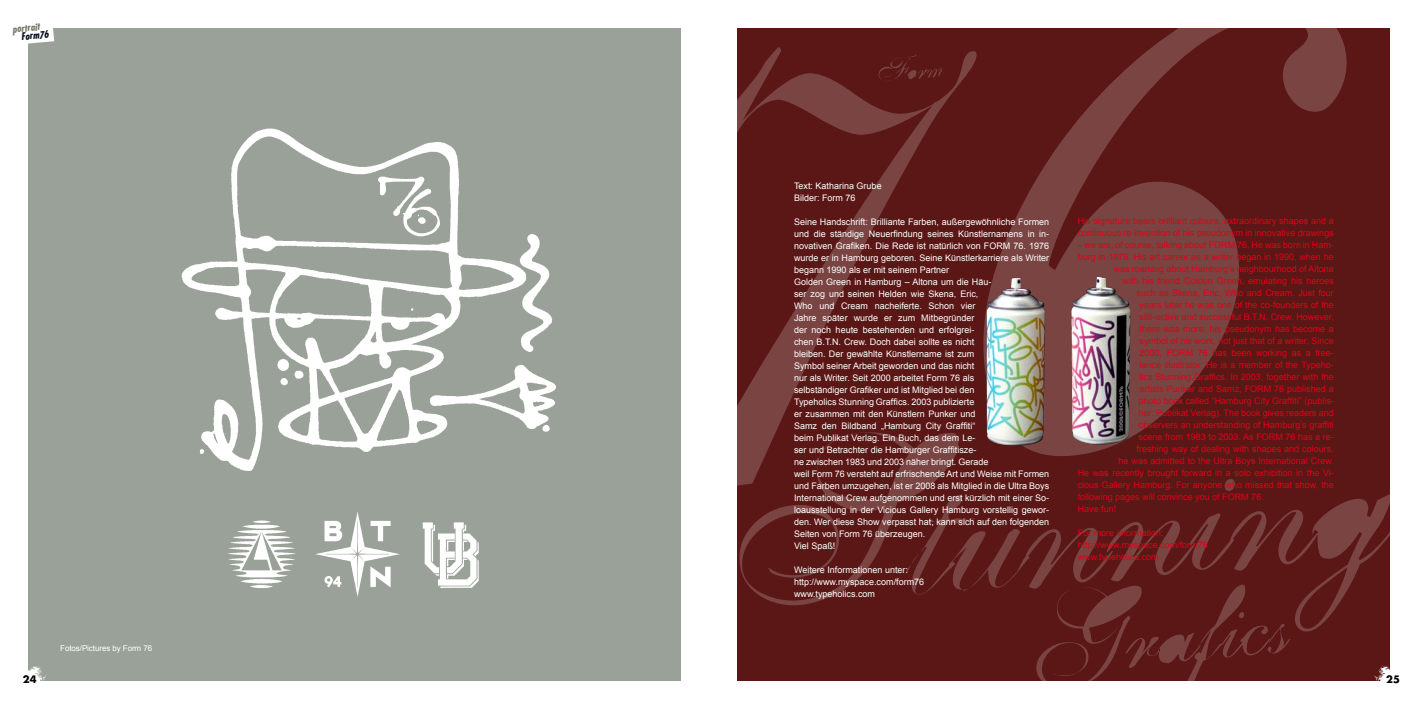
<style>
.page{position:relative;width:1418px;height:709px;background:#fff}
.page>*{position:absolute;margin:0;border:0;box-sizing:border-box;transform-origin:0 0}
.t1{font:italic 700 condensed 10px "Futura";color:#75765e}
.t2{font:italic 700 condensed 10px "Futura";color:#040c1d}
.t3{font:700 10px "Futura";color:#000}
.t4{font:9px/12px "Arial";color:#fff}
.t5{font:9px/12px "Arial";color:#e2001a}
.t6{font:8px "Arial";letter-spacing:-.01em;color:#fff}
</style>
<div class="page">
<div style="left:28px;top:28px;width:652px;height:652px;background:#9aa198"></div>
<svg style="left:28px;top:665px;width:19px;height:16px"></svg>
<img style="left:181px;top:128px;width:375px;height:343px">
<img style="left:227px;top:512px;width:252px;height:85px">
<svg style="left:28px;top:28px;width:26px;height:16px"></svg>
<div style="left:737px;top:28px;width:652px;height:652px;background:#5a1716"></div>
<svg style="left:1373px;top:665px;width:17px;height:16px"></svg>
<svg style="left:737px;top:28px;width:610px;height:458px"></svg>
<svg style="left:878px;top:54px;width:66px;height:27px"></svg>
<img style="left:1071px;top:277px;width:43px;height:153px">
<svg style="left:738px;top:430px;width:652px;height:201px"></svg>
<svg style="left:1035px;top:584px;width:255px;height:97px"></svg>
<img style="left:986px;top:278px;width:32px;height:165px">
<p class="t1" style="left:12px;top:22px;width:29px;rotate:-5deg">portrait</p>
<p class="t2" style="left:21px;top:30px;width:29px;rotate:-5deg">Form76</p>
<p class="t3" style="left:23px;top:672px;width:15px">24</p>
<p class="t6" style="left:60px;top:643px;width:93px">Fotos/Pictures by Form 76</p>
<p class="t4" style="left:794px;top:179px;width:89px">Text: Katharina Grube<br>Bilder: Form 76</p>
<p class="t4" style="left:794px;top:215px;width:257px">Seine Handschrift: Brilliante Farben, außergewöhnliche Formen und die ständige Neuerfindung seines Künstlernamens in in&shy;novativen Grafiken. Die Rede ist natürlich von FORM 76. 1976 wurde er in Hamburg geboren. Seine Künstlerkarriere als Writer begann 1990 als er mit seinem Partner<br>Golden Green in Hamburg – Altona um die Häu-<br>ser zog und seinen Helden wie Skena, Eric,<br>Who und Cream nacheiferte. Schon vier<br>Jahre später wurde er zum Mitbegründer<br>der noch heute bestehenden und erfolgrei-<br>chen B.T.N. Crew. Doch dabei sollte es nicht<br>bleiben. Der gewählte Künstlername ist zum<br>Symbol seiner Arbeit geworden und das nicht<br>nur als Writer. Seit 2000 arbeitet Form 76 als<br>selbständiger Grafiker und ist Mitglied bei den<br>Typeholics Stunning Graffics. 2003 publizierte<br>er zusammen mit den Künstlern Punker und<br>Samz den Bildband „Hamburg City Graffiti“<br>beim Publikat Verlag. Ein Buch, das dem Le-<br>ser und Betrachter die Hamburger Graffitisze-<br>ne zwischen 1983 und 2003 näher bringt. Gerade<br>weil Form 76 versteht auf erfrischende Art und Weise mit Formen und Farben umzugehen, ist er 2008 als Mitglied in die Ultra Boys International Crew aufgenommen und erst kürzlich mit einer So&shy;loausstellung in der Vicious Gallery Hamburg vorstellig gewor&shy;den. Wer diese Show verpasst hat, kann sich auf den folgenden Seiten von Form 76 überzeugen.<br>Viel Spaß!</p>
<p class="t4" style="left:794px;top:563px;width:132px">Weitere Informationen unter: http://www.myspace.com/form76 www.typeholics.com</p>
<p class="t5" style="left:1077px;top:215px;width:258px">His signature bears brilliant colours, extraordinary shapes and a continuous re-invention of his pseudonym in innovative drawings</p>
<p class="t5" style="left:1077px;top:239px;width:258px">– we are, of course, talking about FORM 76. He was born in Ham-</p>
<p class="t5" style="left:1077px;top:251px;width:258px">burg in 1976. His art career as a writer began in 1990, when he</p>
<p class="t5" style="left:1113px;top:263px;width:222px">was roaming about Hamburg’s neighbourhood of Altona</p>
<p class="t5" style="left:1122px;top:275px;width:213px">with his friend Golden Green, emulating his heroes</p>
<p class="t5" style="left:1136px;top:287px;width:199px">such as Skena, Eric, Who and Cream. Just four</p>
<p class="t5" style="left:1139px;top:299px;width:196px">years later he was one of the co-founders of the</p>
<p class="t5" style="left:1139px;top:311px;width:196px">still-active and successful B.T.N. Crew. However,</p>
<p class="t5" style="left:1139px;top:323px;width:196px">there was more: his pseudonym has become a</p>
<p class="t5" style="left:1139px;top:335px;width:196px">symbol of his work, not just that of a writer. Since</p>
<p class="t5" style="left:1139px;top:347px;width:196px">2000, FORM 76 has been working as a free-</p>
<p class="t5" style="left:1139px;top:359px;width:196px">lance illustrator. He is a member of the Typeho-</p>
<p class="t5" style="left:1139px;top:371px;width:196px">lics Stunning Graffics. In 2003, together with the</p>
<p class="t5" style="left:1139px;top:383px;width:196px">artists Punker and Samz, FORM 76 published a</p>
<p class="t5" style="left:1138px;top:395px;width:197px">photo book called “Hamburg City Graffiti” (publis-</p>
<p class="t5" style="left:1138px;top:407px;width:197px">her: Publikat Verlag). The book gives readers and</p>
<p class="t5" style="left:1138px;top:419px;width:197px">observers an understanding of Hamburg’s graffiti</p>
<p class="t5" style="left:1138px;top:431px;width:197px">scene from 1983 to 2003. As FORM 76 has a re-</p>
<p class="t5" style="left:1136px;top:443px;width:199px">freshing way of dealing with shapes and colours,</p>
<p class="t5" style="left:1118px;top:455px;width:217px">he was admitted to the Ultra Boys International Crew.</p>
<p class="t5" style="left:1077px;top:467px;width:258px">He was recently brought forward in a solo exhibition in the Vi-</p>
<p class="t5" style="left:1077px;top:479px;width:258px">cious Gallery Hamburg. For anyone who missed that show, the</p>
<p class="t5" style="left:1077px;top:491px;width:188px">following pages will convince you of FORM 76.</p>
<p class="t5" style="left:1077px;top:503px;width:40px">Have fun!</p>
<p class="t5" style="left:1077px;top:527px;width:132px">For more information: http://www.myspace.com/form76 www.typeholics.com</p>
<p class="t3" style="left:1385px;top:672px;width:15px">25</p>
</div>
